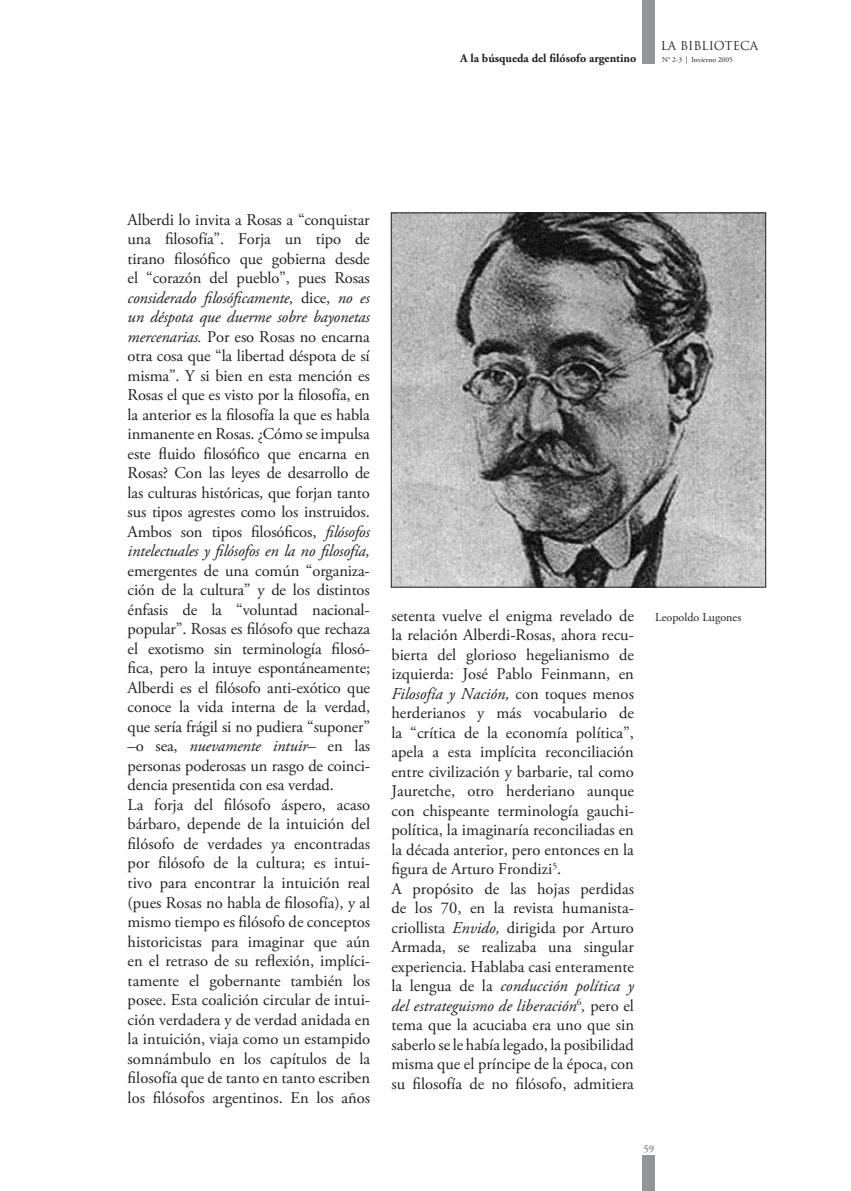
<style>
.page{position:relative;width:851px;height:1191px;background:#fff}
.page>*{position:absolute;margin:0;border:0;box-sizing:border-box;transform-origin:0 0}
.t1{font:16.5px/19.5px "Adobe Garamond Pro";color:#231f20}
.t2{font:700 12px "Adobe Garamond Pro";color:#231f20}
.t3{font:12px "Adobe Garamond Pro";color:#231f20}
.t4{font:12px "Trajan Pro";color:#231f20}
.t5{font:700 10.5px "Adobe Garamond Pro";color:#939598}
.t6{font:7.5px "Adobe Garamond Pro";color:#231f20}
.s1{font-style:italic}
</style>
<div class="page">
<div style="left:642px;top:0;width:13px;height:64px;background:#939598"></div>
<div style="left:642px;top:1154px;width:13px;height:37px;background:#939598"></div>
<img style="left:393px;top:215px;width:370px;height:370px">
<div style="left:391px;top:213px;width:374px;height:374px;border:1px solid #231f20"></div>
<p class="t2" style="left:460px;top:51px;width:178px">A la búsqueda del filósofo argentino</p>
<p class="t4" style="left:660px;top:38px;width:99px">LA BIBLIOTECA</p>
<p class="t6" style="left:662px;top:55px;width:72px">N° 2-3 | Invierno 2005</p>
<p class="t1" style="left:128px;top:210px;width:244px;text-align:justify">Alberdi lo invita a Rosas a “conquistar una filosofía”. Forja un tipo de tirano filosófico que gobierna desde el “corazón del pueblo”, pues Rosas <span class="s1">considerado filosóficamente,</span> dice, <span class="s1">no es un déspota que duerme sobre bayonetas mercenarias.</span> Por eso Rosas no encarna otra cosa que “la libertad déspota de sí misma”. Y si bien en esta mención es Rosas el que es visto por la filosofía, en la anterior es la filosofía la que es habla inmanente en Rosas. ¿Cómo se impulsa este fluido filosófico que encarna en Rosas? Con las leyes de desarrollo de las culturas históricas, que forjan tanto sus tipos agrestes como los instruidos.<br>Ambos son tipos filosóficos, <span class="s1">filósofos intelectuales y filósofos en la no filosofía,</span></p>
<p class="t1" style="left:128px;top:561px;width:244px">emergentes de una común “organiza&shy;ción de la cultura” y de los distintos énfasis de la “voluntad nacional&shy;popular”. Rosas es filósofo que rechaza el exotismo sin terminología filosó&shy;fica, pero la intuye espontáneamente; Alberdi es el filósofo anti-exótico que conoce la vida interna de la verdad, que sería frágil si no pudiera “suponer” –o sea, <span class="s1">nuevamente intuir–</span> en las personas poderosas un rasgo de coinci&shy;dencia presentida con esa verdad.<br>La forja del filósofo áspero, acaso bárbaro, depende de la intuición del filósofo de verdades ya encontradas por filósofo de la cultura; es intui&shy;tivo para encontrar la intuición real (pues Rosas no habla de filosofía), y al mismo tiempo es filósofo de conceptos historicistas para imaginar que aún en el retraso de su reflexión, implíci&shy;tamente el gobernante también los posee. Esta coalición circular de intui&shy;ción verdadera y de verdad anidada en la intuición, viaja como un estampido somnámbulo en los capítulos de la filosofía que de tanto en tanto escriben los filósofos argentinos. En los años</p>
<p class="t1" style="left:391px;top:606px;width:244px">setenta vuelve el enigma revelado de la relación Alberdi-Rosas, ahora recu&shy;bierta del glorioso hegelianismo de izquierda: José Pablo Feinmann, en <span class="s1">Filosofía y Nación,</span> con toques menos herderianos y más vocabulario de la “crítica de la economía política”, apela a esta implícita reconciliación entre civilización y barbarie, tal como Jauretche, otro herderiano aunque con chispeante terminología gauchi&shy;política, la imaginaría reconciliadas en la década anterior, pero entonces en la figura de Arturo Frondizi<sup>5</sup>.<br>A propósito de las hojas perdidas de los 70, en la revista humanista&shy;criollista <span class="s1">Envido,</span> dirigida por Arturo Armada, se realizaba una singular experiencia. Hablaba casi enteramente la lengua de la <span class="s1">conducción política y del estrateguismo de liberación</span><sup>6</sup><span class="s1">,</span> pero el tema que la acuciaba era uno que sin saberlo se le había legado, la posibilidad misma que el príncipe de la época, con su filosofía de no filósofo, admitiera</p>
<p class="t3" style="left:655px;top:610px;width:87px">Leopoldo Lugones</p>
<p class="t5" style="left:643px;top:1142px;width:12px">59</p>
</div>
